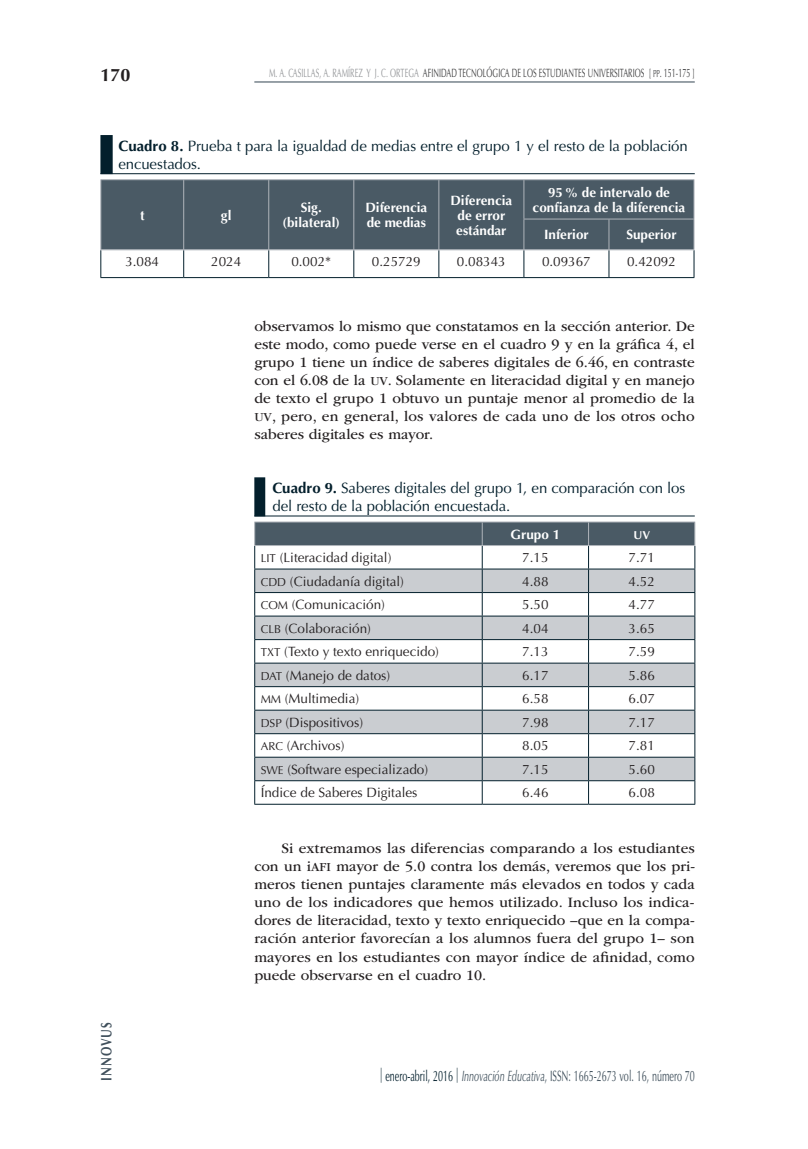
<style>
.page{position:relative;width:808px;height:1149px;background:#fff}
.page>*{position:absolute;margin:0;border:0;box-sizing:border-box;transform-origin:0 0}
.t1{font:700 18px "Optima LT Std";color:#231f20}
.t2{font:15px/18px "ITC Garamond Std";color:#231f20;text-align:justify}
.t3{font:15px/18px "Optima LT Std";letter-spacing:-.005em;color:#031f2c}
.t4{font:15px "Optima LT Std";color:#3f4f5b;scale:.6 1}
.t5{font:700 15px "Optima LT Std";letter-spacing:.1em;color:#3f4f5b;scale:.75 1}
.t6{font:13.5px "Optima LT Std";color:#231f20}
.t7{font:700 13.5px/15px "Optima LT Std";color:#fff;text-align:center}
.t8{font:12px "Optima LT Std";letter-spacing:.01em;color:#3e3e3f;scale:.6 1}
.t9{font:11.55px "Optima LT Std Bold SC850";color:#fff}
.s1{color:#939598}
.s2{font-family:"Optima LT Std SC850";font-size:10.2px}
.s3{font-weight:700}
.s4{font-family:"ITC Garamond Std Bk SC850";font-size:12.75px}
.s5{font-family:"Optima LT Std SC850";font-size:11.55px}
.s6{color:#031f2c}
.s7{font-style:italic}
</style>
<div class="page">
<hr style="left:254px;top:82px;width:441px;height:1px;background:#334551">
<div style="left:254px;top:477px;width:11px;height:39px;background:#031f2c"></div>
<hr style="left:254px;top:515px;width:441px;height:1px;background:#031f2c">
<hr style="left:254px;top:803px;width:228px;height:1px;background:#031f2c">
<hr style="left:482px;top:803px;width:106px;height:1px;background:#031f2c">
<hr style="left:588px;top:803px;width:107px;height:1px;background:#031f2c">
<hr style="left:254px;top:521px;width:228px;height:1px;background:#afb4ba">
<hr style="left:482px;top:521px;width:106px;height:1px;background:#afb4ba">
<hr style="left:588px;top:521px;width:107px;height:1px;background:#afb4ba">
<svg style="left:254px;top:522px;width:441px;height:281px"></svg>
<hr style="left:254px;top:780px;width:228px;height:1px;background:#031f2c">
<hr style="left:482px;top:780px;width:106px;height:1px;background:#031f2c">
<hr style="left:588px;top:780px;width:107px;height:1px;background:#031f2c">
<div style="left:100px;top:135px;width:13px;height:39px;background:#031f2c"></div>
<hr style="left:100px;top:173px;width:595px;height:1px;background:#031f2c">
<div style="left:101px;top:180px;width:593px;height:69px;background:#4a5a65"></div>
<hr style="left:183px;top:180px;width:1px;height:39px;background:#afb4ba">
<hr style="left:268px;top:180px;width:1px;height:39px;background:#afb4ba">
<hr style="left:353px;top:180px;width:1px;height:39px;background:#afb4ba">
<hr style="left:438px;top:180px;width:1px;height:39px;background:#afb4ba">
<hr style="left:523px;top:180px;width:1px;height:38px;background:#afb4ba">
<hr style="left:183px;top:219px;width:1px;height:30px;background:#afb4ba">
<hr style="left:268px;top:219px;width:1px;height:30px;background:#afb4ba">
<hr style="left:353px;top:219px;width:1px;height:30px;background:#afb4ba">
<hr style="left:438px;top:219px;width:1px;height:30px;background:#afb4ba">
<hr style="left:523px;top:219px;width:1px;height:30px;background:#afb4ba">
<hr style="left:609px;top:219px;width:1px;height:30px;background:#afb4ba">
<svg style="left:100px;top:250px;width:595px;height:27px"></svg>
<hr style="left:100px;top:277px;width:84px;height:1px;background:#031f2c">
<hr style="left:184px;top:277px;width:85px;height:1px;background:#031f2c">
<hr style="left:269px;top:277px;width:85px;height:1px;background:#031f2c">
<hr style="left:354px;top:277px;width:85px;height:1px;background:#031f2c">
<hr style="left:439px;top:277px;width:85px;height:1px;background:#031f2c">
<hr style="left:524px;top:277px;width:85px;height:1px;background:#031f2c">
<hr style="left:609px;top:277px;width:85px;height:1px;background:#031f2c">
<hr style="left:523px;top:218px;width:86px;height:1px;background:#afb4ba">
<hr style="left:609px;top:218px;width:85px;height:1px;background:#afb4ba">
<hr style="left:100px;top:179px;width:84px;height:1px;background:#afb4ba">
<hr style="left:100px;top:180px;width:1px;height:39px;background:#afb4ba">
<hr style="left:184px;top:179px;width:85px;height:1px;background:#afb4ba">
<hr style="left:269px;top:179px;width:85px;height:1px;background:#afb4ba">
<hr style="left:354px;top:179px;width:85px;height:1px;background:#afb4ba">
<hr style="left:439px;top:179px;width:85px;height:1px;background:#afb4ba">
<hr style="left:524px;top:179px;width:85px;height:1px;background:#afb4ba">
<hr style="left:609px;top:179px;width:85px;height:1px;background:#afb4ba">
<hr style="left:694px;top:180px;width:1px;height:38px;background:#afb4ba">
<hr style="left:100px;top:219px;width:1px;height:30px;background:#afb4ba">
<hr style="left:694px;top:219px;width:1px;height:30px;background:#afb4ba">
<hr style="left:100px;top:249px;width:84px;height:1px;background:#afb4ba">
<hr style="left:184px;top:249px;width:85px;height:1px;background:#afb4ba">
<hr style="left:269px;top:249px;width:85px;height:1px;background:#afb4ba">
<hr style="left:354px;top:249px;width:85px;height:1px;background:#afb4ba">
<hr style="left:439px;top:249px;width:85px;height:1px;background:#afb4ba">
<hr style="left:524px;top:249px;width:85px;height:1px;background:#afb4ba">
<hr style="left:609px;top:249px;width:85px;height:1px;background:#afb4ba">
<p class="t1" style="left:100px;top:64px;width:32px">170</p>
<p class="t8" style="left:269px;top:66px;width:711px"><span class="s1">M. A. CASILLAS, A. RAMÍREZ Y J. C. ORTEGA</span> AFINIDAD TECNOLÓGICA DE LOS ESTUDIANTES UNIVERSITARIOS [ <span class="s2">PP</span>. 151-175 ]</p>
<p class="t3" style="left:118px;top:137px;width:571px"><span class="s3">Cuadro 8.</span> Prueba t para la igualdad de medias entre el grupo 1 y el resto de la población encuestados.</p>
<p class="t7" style="left:140px;top:208px;width:6px">t</p>
<p class="t7" style="left:221px;top:208px;width:12px">gl</p>
<p class="t7" style="left:283px;top:200px;width:59px">Sig. (bilateral)</p>
<p class="t7" style="left:365px;top:200px;width:63px;text-align:left">Diferencia de medias</p>
<p class="t7" style="left:450px;top:193px;width:63px">Diferencia de error estándar</p>
<p class="t7" style="left:533px;top:185px;width:154px">95% de intervalo de confianza de la diferencia</p>
<p class="t7" style="left:544px;top:227px;width:46px">Inferior</p>
<p class="t7" style="left:626px;top:227px;width:52px">Superior</p>
<p class="t6" style="left:125px;top:253px;width:35px">3.084</p>
<p class="t6" style="left:211px;top:253px;width:32px">2024</p>
<p class="t6" style="left:291px;top:253px;width:41px">0.002*</p>
<p class="t6" style="left:372px;top:253px;width:50px">0.25729</p>
<p class="t6" style="left:457px;top:253px;width:50px">0.08343</p>
<p class="t6" style="left:542px;top:253px;width:50px">0.09367</p>
<p class="t6" style="left:627px;top:253px;width:50px">0.42092</p>
<p class="t2" style="left:254px;top:317px;width:442px">observamos lo mismo que constatamos en la sección anterior. De este modo, como puede verse en el cuadro 9 y en la gráfica 4, el grupo 1 tiene un índice de saberes digitales de 6.46, en contraste con el 6.08 de la <span class="s4">UV</span>. Solamente en literacidad digital y en manejo de texto el grupo 1 obtuvo un puntaje menor al promedio de la <span class="s4">UV</span>, pero, en general, los valores de cada uno de los otros ocho saberes digitales es mayor.</p>
<p class="t3" style="left:272px;top:479px;width:414px"><span class="s3">Cuadro 9.</span> Saberes digitales del grupo 1, en comparación con los del resto de la población encuestada.</p>
<p class="t7" style="left:511px;top:526px;width:51px">Grupo 1</p>
<p class="t9" style="left:633px;top:528px;width:18px">uv</p>
<p class="t6" style="left:261px;top:549px;width:132px"><span class="s5">LIT</span> (Literacidad digital)</p>
<p class="t6" style="left:522px;top:549px;width:28px">7.15</p>
<p class="t6" style="left:628px;top:549px;width:28px">7.71</p>
<p class="t6" style="left:261px;top:573px;width:145px"><span class="s5">CDD</span> (Ciudadanía digital)</p>
<p class="t6" style="left:522px;top:573px;width:28px">4.88</p>
<p class="t6" style="left:628px;top:573px;width:28px">4.52</p>
<p class="t6" style="left:261px;top:596px;width:126px"><span class="s5">COM</span> (Comunicación)</p>
<p class="t6" style="left:522px;top:596px;width:28px">5.50</p>
<p class="t6" style="left:628px;top:596px;width:28px">4.77</p>
<p class="t6" style="left:261px;top:620px;width:112px"><span class="s5">CLB</span> (Colaboración)</p>
<p class="t6" style="left:522px;top:620px;width:28px">4.04</p>
<p class="t6" style="left:628px;top:620px;width:28px">3.65</p>
<p class="t6" style="left:261px;top:643px;width:180px"><span class="s5">TXT</span> (Texto y texto enriquecido)</p>
<p class="t6" style="left:522px;top:643px;width:28px">7.13</p>
<p class="t6" style="left:628px;top:643px;width:28px">7.59</p>
<p class="t6" style="left:261px;top:667px;width:131px"><span class="s5">DAT</span> (Manejo de datos)</p>
<p class="t6" style="left:522px;top:667px;width:28px">6.17</p>
<p class="t6" style="left:628px;top:667px;width:28px">5.86</p>
<p class="t6" style="left:261px;top:690px;width:100px"><span class="s5">MM</span> (Multimedia)</p>
<p class="t6" style="left:522px;top:690px;width:28px">6.58</p>
<p class="t6" style="left:628px;top:690px;width:28px">6.07</p>
<p class="t6" style="left:261px;top:714px;width:104px"><span class="s5">DSP</span> (Dispositivos)</p>
<p class="t6" style="left:522px;top:714px;width:28px">7.98</p>
<p class="t6" style="left:628px;top:714px;width:28px">7.17</p>
<p class="t6" style="left:261px;top:737px;width:85px"><span class="s5">ARC</span> (Archivos)</p>
<p class="t6" style="left:522px;top:737px;width:28px">8.05</p>
<p class="t6" style="left:628px;top:737px;width:28px">7.81</p>
<p class="t6" style="left:261px;top:761px;width:169px"><span class="s5">SWE</span> (Software especializado)</p>
<p class="t6" style="left:522px;top:761px;width:28px">7.15</p>
<p class="t6" style="left:628px;top:761px;width:28px">5.60</p>
<p class="t6" style="left:261px;top:784px;width:158px">Índice de Saberes Digitales</p>
<p class="t6" style="left:522px;top:784px;width:28px">6.46</p>
<p class="t6" style="left:628px;top:784px;width:28px">6.08</p>
<p class="t5" style="left:98px;top:1080px;width:80px;rotate:-90deg">INNOVUS</p>
<p class="t2" style="left:254px;top:839px;width:442px;text-indent:27px">Si extremamos las diferencias comparando a los estudiantes con un i<span class="s4">AFI</span> mayor de 5.0 contra los demás, veremos que los pri&shy;meros tienen puntajes claramente más elevados en todos y cada uno de los indicadores que hemos utilizado. Incluso los indica&shy;dores de literacidad, texto y texto enriquecido –que en la compa&shy;ración anterior favorecían a los alumnos fuera del grupo 1– son mayores en los estudiantes con mayor índice de afinidad, como puede observarse en el cuadro 10.</p>
<p class="t4" style="left:380px;top:1066px;width:527px"><span class="s6">| enero-abril, 2016 |</span> <span class="s7">Innovación Educativa</span>, ISSN: 1665-2673 vol. 16, número 70</p>
</div>
